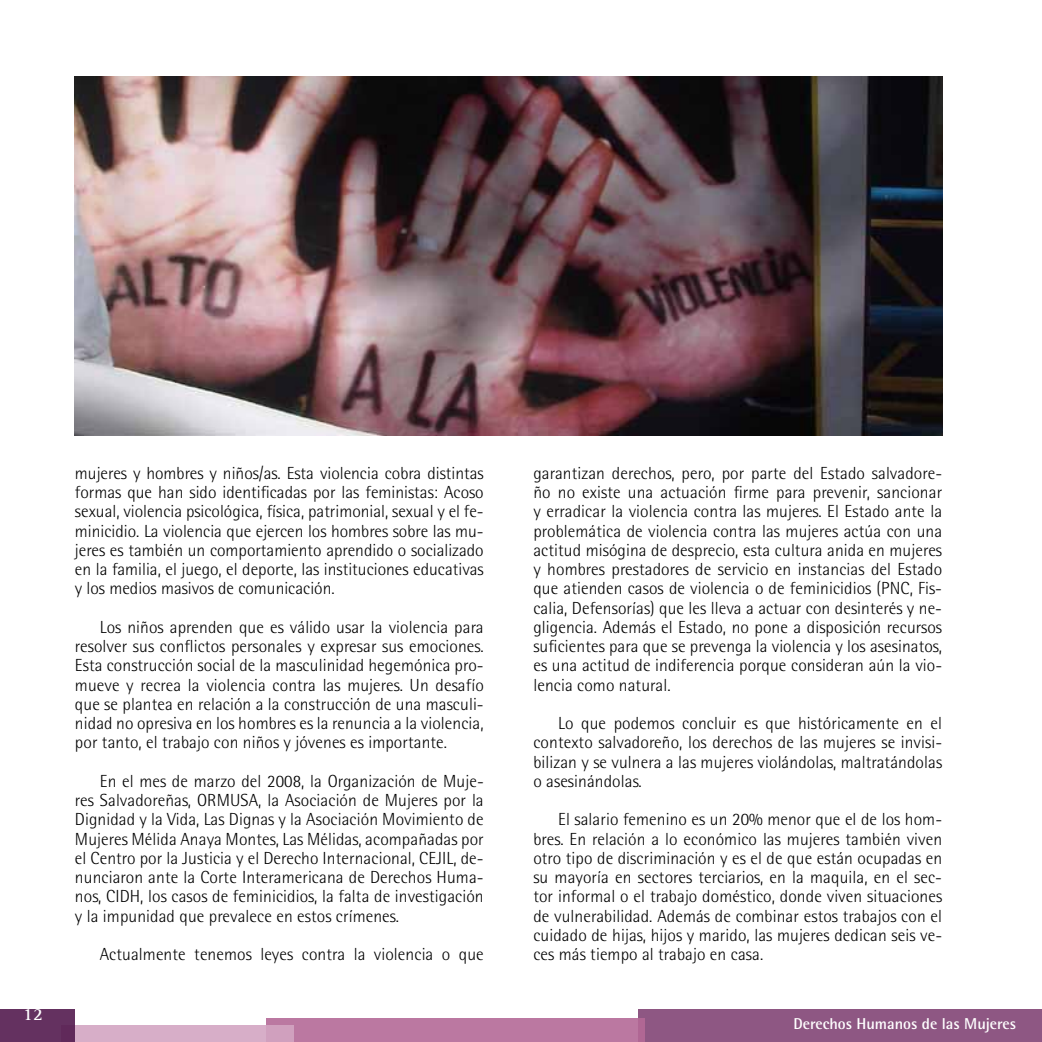
<style>
.page{position:relative;width:1042px;height:1042px;background:#fff}
.page>*{position:absolute;margin:0;border:0;box-sizing:border-box;transform-origin:0 0}
.t1{font:300 17.5px/19.2px "Rotis Semi Sans Std";letter-spacing:.005em;color:#000;text-align:justify}
.t2{font:700 17.5px "Rotis Serif Std";color:#fff}
.t3{font:700 15.75px "Rotis Semi Sans Std";color:#fff}
</style>
<div class="page">
<div style="left:638px;top:1010px;width:404px;height:32px;background:#8e5783"></div>
<div style="left:267px;top:1018px;width:378px;height:24px;background:#bb78a1"></div>
<div style="left:61px;top:1025px;width:233px;height:17px;background:linear-gradient(to right,#d9b1ca,#d4a8c4)"></div>
<div style="left:0;top:1010px;width:74px;height:32px;background:#643160"></div>
<img style="left:74px;top:76px;width:869px;height:359px">
<p class="t2" style="left:23px;top:1003px;width:21px">12</p>
<p class="t1" style="left:75px;top:463px;width:410px">mujeres y hombres y niños/as. Esta violencia cobra distintas formas que han sido identificadas por las feministas: Acoso sexual, violencia psicológica, física, patrimonial, sexual y el fe&shy;minicidio. La violencia que ejercen los hombres sobre las mu&shy;jeres es también un comportamiento aprendido o socializado en la familia, el juego, el deporte, las instituciones educativas y los medios masivos de comunicación.</p>
<p class="t1" style="left:75px;top:617px;width:410px;text-indent:25px">Los niños aprenden que es válido usar la violencia para resolver sus conflictos personales y expresar sus emociones.<br>Esta construcción social de la masculinidad hegemónica pro&shy;mueve y recrea la violencia contra las mujeres. Un desafío que se plantea en relación a la construcción de una masculi&shy;nidad no opresiva en los hombres es la renuncia a la violencia, por tanto, el trabajo con niños y jóvenes es importante.</p>
<p class="t1" style="left:75px;top:771px;width:410px;text-indent:25px">En el mes de marzo del 2008, la Organización de Muje&shy;res Salvadoreñas, ORMUSA, la Asociación de Mujeres por la Dignidad y la Vida, Las Dignas y la Asociación Movimiento de Mujeres Mélida Anaya Montes, Las Mélidas, acompañadas por el Centro por la Justicia y el Derecho Internacional, CEJIL, de&shy;nunciaron ante la Corte Interamericana de Derechos Huma&shy;nos, CIDH, los casos de feminicidios, la falta de investigación y la impunidad que prevalece en estos crímenes.</p>
<p class="t1" style="left:100px;top:944px;width:385px">Actualmente tenemos leyes contra la violencia o que</p>
<p class="t1" style="left:533px;top:463px;width:410px">garantizan derechos, pero, por parte del Estado salvadore&shy;ño no existe una actuación firme para prevenir, sancionar y erradicar la violencia contra las mujeres. El Estado ante la problemática de violencia contra las mujeres actúa con una actitud misógina de desprecio, esta cultura anida en mujeres y hombres prestadores de servicio en instancias del Estado que atienden casos de violencia o de feminicidios (PNC, Fis&shy;calia, Defensorías) que les lleva a actuar con desinterés y ne&shy;gligencia. Además el Estado, no pone a disposición recursos suficientes para que se prevenga la violencia y los asesinatos, es una actitud de indiferencia porque consideran aún la vio&shy;lencia como natural.</p>
<p class="t1" style="left:533px;top:713px;width:410px;text-indent:25px">Lo que podemos concluir es que históricamente en el contexto salvadoreño, los derechos de las mujeres se invisi&shy;bilizan y se vulnera a las mujeres violándolas, maltratándolas o asesinándolas.</p>
<p class="t1" style="left:533px;top:810px;width:410px;text-indent:25px">El salario femenino es un 20% menor que el de los hom&shy;bres. En relación a lo económico las mujeres también viven otro tipo de discriminación y es el de que están ocupadas en su mayoría en sectores terciarios, en la maquila, en el sec&shy;tor informal o el trabajo doméstico, donde viven situaciones de vulnerabilidad. Además de combinar estos trabajos con el cuidado de hijas, hijos y marido, las mujeres dedican seis ve&shy;ces más tiempo al trabajo en casa.</p>
<p class="t3" style="left:793px;top:1014px;width:224px">Derechos Humanos de las Mujeres</p>
</div>
